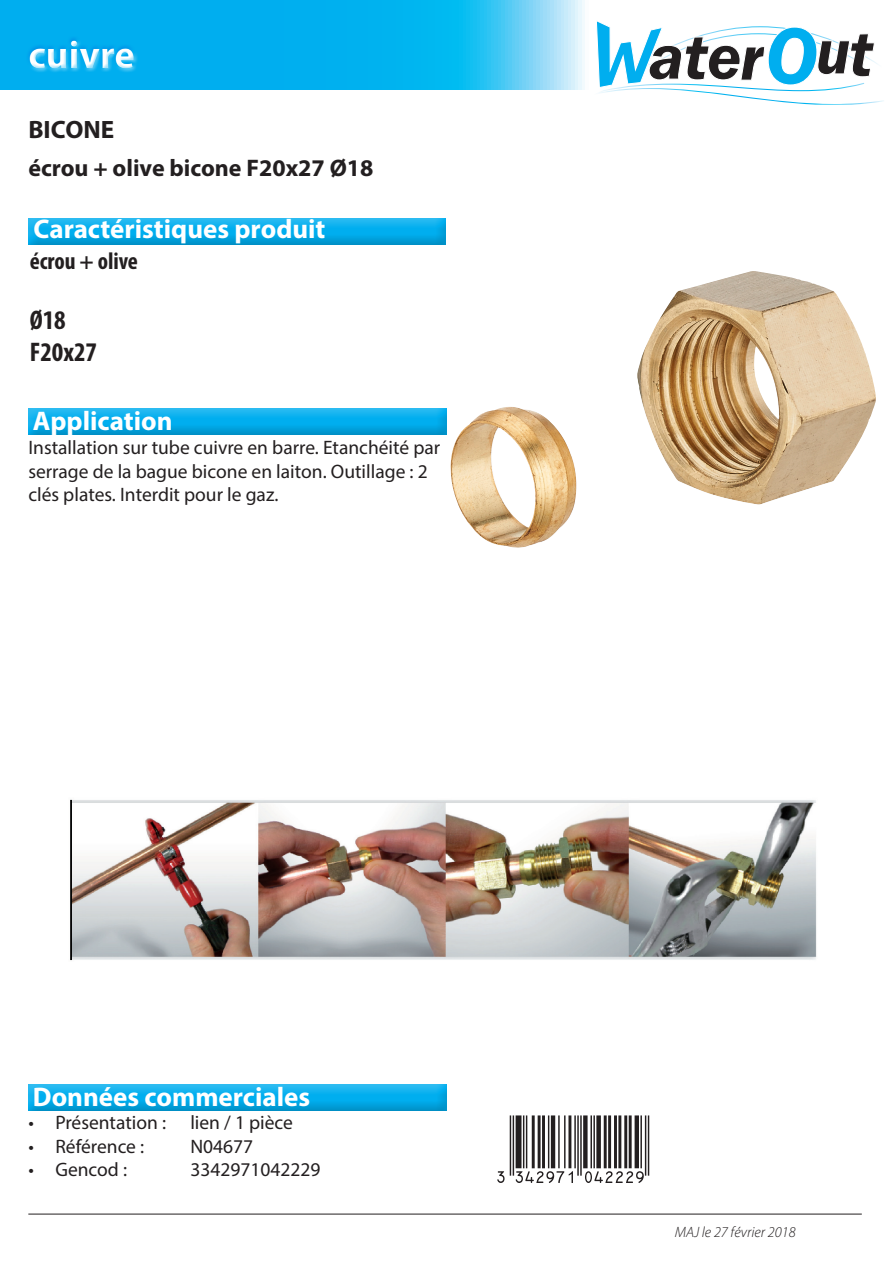
<style>
.page{position:relative;width:893px;height:1263px;background:#fff}
.page>*{position:absolute;margin:0;border:0;box-sizing:border-box;transform-origin:0 0}
.t1{font:700 39px "Myriad Pro";color:#fff}
.t2{font:700 27px "Myriad Pro";color:#fff}
.t3{font:700 condensed 27px "Myriad Pro";color:#231f20}
.t4{font:700 25.2px "Myriad Pro";color:#231f20}
.t5{font:700 24px "Myriad Pro";color:#231f20}
.t6{font:700 condensed 24px "Myriad Pro";color:#231f20}
.t7{font:19.5px/23.4px "Myriad Pro";color:#231f20}
.t8{font:italic 300 15px "Myriad Pro";color:#231f20}
</style>
<div class="page">
<svg style="left:1px;top:1px;width:584px;height:18px;background:#18b7f0"></svg>
<div style="left:26px;top:217px;width:420px;height:30px;background:#231f20;opacity:.75"></div>
<div style="left:0;top:19px;width:609px;height:106px;background:#00aeef;opacity:.75"></div>
<img style="left:450px;top:271px;width:426px;height:277px">
<div style="left:26px;top:407px;width:420px;height:30px;background:#231f20;opacity:.75"></div>
<div style="left:26px;top:1084px;width:420px;height:30px;background:#231f20;opacity:.75"></div>
<hr style="left:28px;top:1214px;width:834px;height:1px;background:#231f20">
<svg style="left:592px;top:20px;width:292px;height:85px"></svg>
<img style="left:70px;top:799px;width:747px;height:162px">
<h1 class="t1" style="left:28px;top:30px;width:108px">cuivre</h1>
<p class="t4" style="left:28px;top:113px;width:87px">BICONE</p>
<p class="t5" style="left:28px;top:153px;width:347px">écrou + olive bicone F20x27 Ø18</p>
<p class="t2" style="left:34px;top:212px;width:293px">Caractéristiques produit</p>
<p class="t6" style="left:30px;top:246px;width:110px">écrou + olive</p>
<p class="t3" style="left:30px;top:303px;width:37px">Ø18</p>
<p class="t3" style="left:30px;top:335px;width:69px">F20x27</p>
<p class="t2" style="left:33px;top:403px;width:141px">Application</p>
<p class="t7" style="left:28px;top:436px;width:413px">Installation sur tube cuivre en barre. Etanchéité par serrage de la bague bicone en laiton. Outillage : 2 clés plates. Interdit pour le gaz.</p>
<p class="t2" style="left:33px;top:1079px;width:279px">Données commerciales</p>
<p class="t7" style="left:28px;top:1111px;width:266px">• Présentation : lien / 1 pièce</p>
<p class="t7" style="left:28px;top:1134px;width:117px">• Référence :</p>
<p class="t7" style="left:190px;top:1134px;width:64px">N04677</p>
<p class="t7" style="left:28px;top:1158px;width:100px">• Gencod :</p>
<p class="t7" style="left:190px;top:1158px;width:132px">3342971042229</p>
<p class="t8" style="left:675px;top:1223px;width:122px">MAJ le 27 février 2018</p>
</div>
